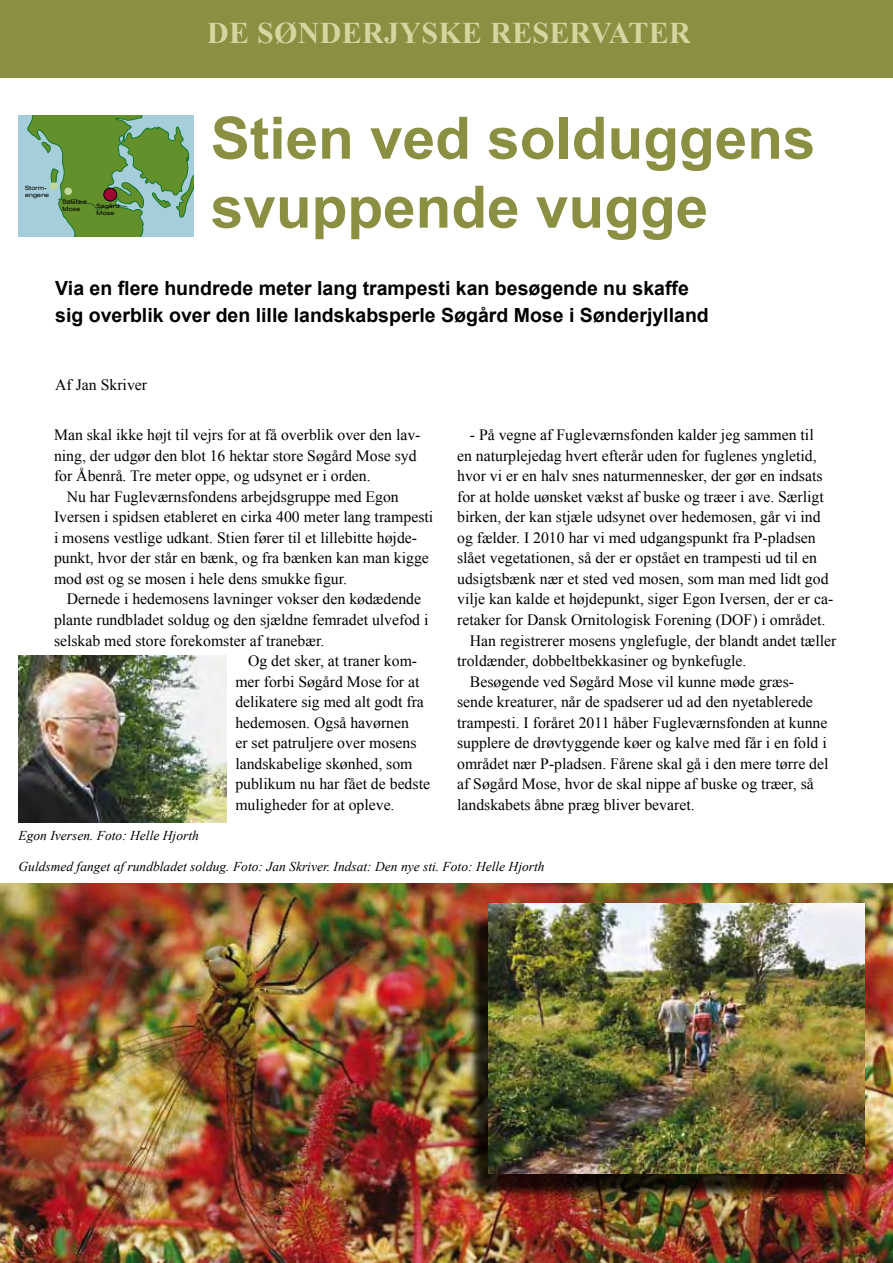
<style>
.page{position:relative;width:893px;height:1263px;background:#fff}
.page>*{position:absolute;margin:0;border:0;box-sizing:border-box;transform-origin:0 0}
.t1{font:700 58.5px/69px "Arial";color:#8a8f42}
.t2{font:700 30px "Times New Roman";letter-spacing:.01em;color:#d5d59f}
.t3{font:700 19.5px/27px "Arial";color:#000}
.t4{font:15.75px/20.5px "Times New Roman";color:#000}
.t5{font:italic 13.5px "Times New Roman";color:#000}
.t6{font:expanded 6px/7.2px "Helvetica Neue";letter-spacing:.02em;color:#000}
</style>
<div class="page">
<img style="left:0;top:883px;width:893px;height:380px">
<div style="left:0;top:0;width:893px;height:78px;background:#8a8f42"></div>
<img style="left:19px;top:656px;width:208px;height:166px">
<div style="left:467px;top:914px;width:391px;height:286px;background:#000;opacity:.82"></div>
<img style="left:489px;top:903px;width:375px;height:270px">
<svg style="left:19px;top:115px;width:175px;height:121px;background:#7ca774"></svg>
<p class="t6" style="left:25px;top:184px;width:26px">Storm&shy;engene</p>
<p class="t6" style="left:63px;top:198px;width:25px">Sølsted<br>Mose</p>
<p class="t6" style="left:97px;top:202px;width:25px">Søgård<br>Mose</p>
<h2 class="t2" style="left:207px;top:12px;width:485px">DE SØNDERJYSKE RESERVATER</h2>
<h1 class="t1" style="left:211px;top:105px;width:606px">Stien ved solduggens svuppende vugge</h1>
<p class="t3" style="left:55px;top:275px;width:655px">Via en flere hundrede meter lang trampesti kan besøgende nu skaffe sig overblik over den lille landskabsperle Søgård Mose i Sønderjylland</p>
<p class="t4" style="left:55px;top:374px;width:93px">Af Jan Skriver</p>
<p class="t4" style="left:54px;top:424px;width:368px">Man skal ikke højt til vejrs for at få overblik over den lav&shy;ning, der udgør den blot 16 hektar store Søgård Mose syd for Åbenrå. Tre meter oppe, og udsynet er i orden.</p>
<p class="t4" style="left:54px;top:486px;width:381px;text-indent:13px">Nu har Fugleværnsfondens arbejdsgruppe med Egon Iversen i spidsen etableret en cirka 400 meter lang trampesti i mosens vestlige udkant. Stien fører til et lillebitte højde&shy;punkt, hvor der står en bænk, og fra bænken kan man kigge mod øst og se mosen i hele dens smukke figur.</p>
<p class="t4" style="left:67px;top:589px;width:356px">Dernede i hedemosens lavninger vokser den kødædende</p>
<p class="t4" style="left:54px;top:609px;width:376px">plante rundbladet soldug og den sjældne femradet ulvefod i</p>
<p class="t4" style="left:54px;top:630px;width:272px">selskab med store forekomster af tranebær.</p>
<p class="t4" style="left:248px;top:650px;width:171px">Og det sker, at traner kom-</p>
<p class="t4" style="left:235px;top:671px;width:186px">mer forbi Søgård Mose for at</p>
<p class="t4" style="left:235px;top:691px;width:190px">delikatere sig med alt godt fra</p>
<p class="t4" style="left:235px;top:712px;width:175px">hedemosen. Også havørnen</p>
<p class="t4" style="left:235px;top:732px;width:183px">er set patruljere over mosens</p>
<p class="t4" style="left:235px;top:753px;width:179px">landskabelige skønhed, som</p>
<p class="t4" style="left:235px;top:774px;width:196px">publikum nu har fået de bedste</p>
<p class="t4" style="left:235px;top:794px;width:161px">muligheder for at opleve.</p>
<p class="t4" style="left:470px;top:424px;width:345px">- På vegne af Fugleværnsfonden kalder jeg sammen til</p>
<p class="t4" style="left:457px;top:445px;width:361px">en naturplejedag hvert efterår uden for fuglenes yngletid,</p>
<p class="t4" style="left:457px;top:465px;width:367px">hvor vi er en halv snes naturmennesker, der gør en indsats</p>
<p class="t4" style="left:457px;top:486px;width:368px">for at holde uønsket vækst af buske og træer i ave. Særligt</p>
<p class="t4" style="left:457px;top:506px;width:365px">birken, der kan stjæle udsynet over hedemosen, går vi ind</p>
<p class="t4" style="left:457px;top:527px;width:360px">og fælder. I 2010 har vi med udgangspunkt fra P-pladsen</p>
<p class="t4" style="left:457px;top:547px;width:361px">slået vegetationen, så der er opstået en trampesti ud til en</p>
<p class="t4" style="left:457px;top:568px;width:373px">udsigtsbænk nær et sted ved mosen, som man med lidt god</p>
<p class="t4" style="left:457px;top:589px;width:378px">vilje kan kalde et højdepunkt, siger Egon Iversen, der er ca-</p>
<p class="t4" style="left:457px;top:609px;width:370px">retaker for Dansk Ornitologisk Forening (DOF) i området.</p>
<p class="t4" style="left:470px;top:630px;width:368px">Han registrerer mosens ynglefugle, der blandt andet tæller</p>
<p class="t4" style="left:457px;top:650px;width:291px">troldænder, dobbeltbekkasiner og bynkefugle.</p>
<p class="t4" style="left:470px;top:671px;width:326px">Besøgende ved Søgård Mose vil kunne møde græs-</p>
<p class="t4" style="left:457px;top:691px;width:357px">sende kreaturer, når de spadserer ud ad den nyetablerede</p>
<p class="t4" style="left:457px;top:712px;width:372px">trampesti. I foråret 2011 håber Fugleværnsfonden at kunne</p>
<p class="t4" style="left:457px;top:732px;width:371px">supplere de drøvtyggende køer og kalve med får i en fold i</p>
<p class="t4" style="left:457px;top:753px;width:373px">området nær P-pladsen. Fårene skal gå i den mere tørre del</p>
<p class="t4" style="left:457px;top:774px;width:358px">af Søgård Mose, hvor de skal nippe af buske og træer, så</p>
<p class="t4" style="left:457px;top:794px;width:239px">landskabets åbne præg bliver bevaret.</p>
<p class="t5" style="left:19px;top:826px;width:182px">Egon Iversen. Foto: Helle Hjorth</p>
<p class="t5" style="left:19px;top:857px;width:528px">Guldsmed fanget af rundbladet soldug. Foto: Jan Skriver. Indsat: Den nye sti. Foto: Helle Hjorth</p>
</div>
